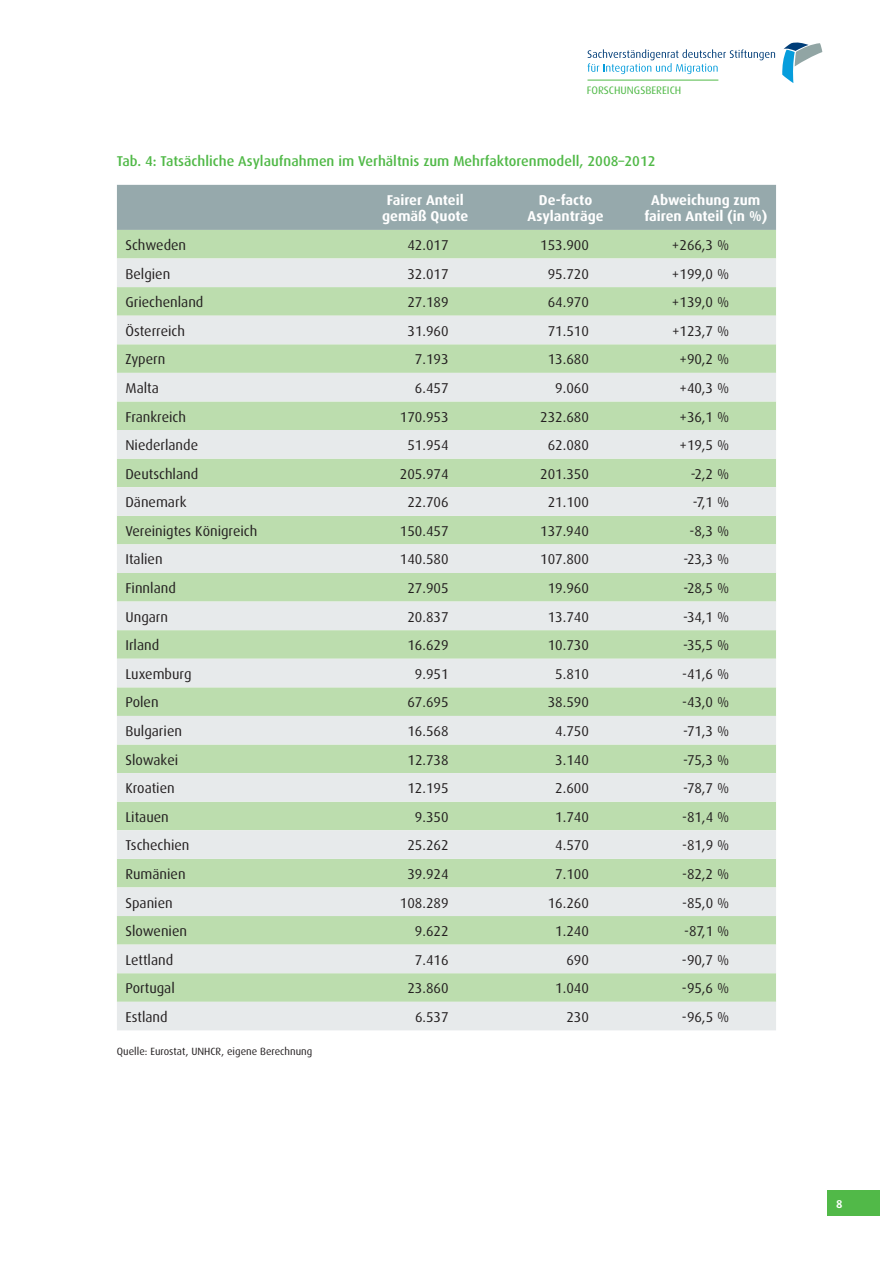
<style>
.page{position:relative;width:893px;height:1263px;background:#fff}
.page>*{position:absolute;margin:0;border:0;box-sizing:border-box;transform-origin:0 0}
.t1{font:14.25px "Dax CE";color:#231f20}
.t2{font:500 14.25px "Dax CE";color:#51b948}
.t3{font:700 14.25px/16.5px "Dax CE";color:#fff;text-align:center}
.t4{font:700 11.4px "Dax CE";color:#fff}
.t5{font:10.8px "Dax Turk";color:#51b948}
.t6{font:10.5px "Dax CE";color:#231f20}
</style>
<div class="page">
<div style="left:828px;top:1191px;width:52px;height:25px;background:#51b948"></div>
<svg style="left:782px;top:43px;width:40px;height:40px"></svg>
<svg style="left:587px;top:49px;width:188px;height:25px"></svg>
<hr style="left:587px;top:80px;width:131px;height:1px;background:#51b948">
<div style="left:117px;top:185px;width:659px;height:45px;background:#96a9ac"></div>
<div style="left:117px;top:230px;width:659px;height:28px;background:#bcddae"></div>
<svg style="left:117px;top:258px;width:659px;height:772px;background:#d2e3ce"></svg>
<p class="t5" style="left:587px;top:86px;width:96px">FORSCHUNGSBEREICH</p>
<p class="t2" style="left:117px;top:155px;width:540px">Tab. 4: Tatsächliche Asylaufnahmen im Verhältnis zum Mehrfaktorenmodell, 2008–2012</p>
<p class="t3" style="left:382px;top:193px;width:88px">Fairer Anteil gemäß Quote</p>
<p class="t3" style="left:527px;top:193px;width:78px">De-facto<br>Asylanträge</p>
<p class="t3" style="left:644px;top:193px;width:124px">Abweichung zum fairen Anteil (in %)</p>
<p class="t1" style="left:125px;top:239px;width:62px">Schweden</p>
<p class="t1" style="left:407px;top:239px;width:43px">42.017</p>
<p class="t1" style="left:540px;top:239px;width:50px">153.900</p>
<p class="t1" style="left:672px;top:239px;width:59px">+266,3 %</p>
<p class="t1" style="left:125px;top:267px;width:46px">Belgien</p>
<p class="t1" style="left:407px;top:267px;width:43px">32.017</p>
<p class="t1" style="left:548px;top:267px;width:43px">95.720</p>
<p class="t1" style="left:672px;top:267px;width:59px">+199,0 %</p>
<p class="t1" style="left:125px;top:296px;width:80px">Griechenland</p>
<p class="t1" style="left:407px;top:296px;width:43px">27.189</p>
<p class="t1" style="left:548px;top:296px;width:43px">64.970</p>
<p class="t1" style="left:672px;top:296px;width:59px">+139,0 %</p>
<p class="t1" style="left:125px;top:325px;width:61px">Österreich</p>
<p class="t1" style="left:407px;top:325px;width:43px">31.960</p>
<p class="t1" style="left:548px;top:325px;width:43px">71.510</p>
<p class="t1" style="left:672px;top:325px;width:59px">+123,7 %</p>
<p class="t1" style="left:125px;top:353px;width:41px">Zypern</p>
<p class="t1" style="left:415px;top:353px;width:35px">7.193</p>
<p class="t1" style="left:548px;top:353px;width:43px">13.680</p>
<p class="t1" style="left:679px;top:353px;width:51px">+90,2 %</p>
<p class="t1" style="left:125px;top:382px;width:35px">Malta</p>
<p class="t1" style="left:415px;top:382px;width:35px">6.457</p>
<p class="t1" style="left:555px;top:382px;width:35px">9.060</p>
<p class="t1" style="left:679px;top:382px;width:51px">+40,3 %</p>
<p class="t1" style="left:125px;top:410px;width:62px">Frankreich</p>
<p class="t1" style="left:400px;top:410px;width:50px">170.953</p>
<p class="t1" style="left:540px;top:410px;width:50px">232.680</p>
<p class="t1" style="left:679px;top:410px;width:51px">+36,1 %</p>
<p class="t1" style="left:125px;top:439px;width:74px">Niederlande</p>
<p class="t1" style="left:407px;top:439px;width:43px">51.954</p>
<p class="t1" style="left:548px;top:439px;width:43px">62.080</p>
<p class="t1" style="left:679px;top:439px;width:51px">+19,5 %</p>
<p class="t1" style="left:125px;top:468px;width:74px">Deutschland</p>
<p class="t1" style="left:400px;top:468px;width:50px">205.974</p>
<p class="t1" style="left:540px;top:468px;width:50px">201.350</p>
<p class="t1" style="left:691px;top:468px;width:40px">-2,2 %</p>
<p class="t1" style="left:125px;top:496px;width:63px">Dänemark</p>
<p class="t1" style="left:407px;top:496px;width:43px">22.706</p>
<p class="t1" style="left:548px;top:496px;width:43px">21.100</p>
<p class="t1" style="left:693px;top:496px;width:38px">-7,1 %</p>
<p class="t1" style="left:125px;top:525px;width:133px">Vereinigtes Königreich</p>
<p class="t1" style="left:400px;top:525px;width:50px">150.457</p>
<p class="t1" style="left:540px;top:525px;width:50px">137.940</p>
<p class="t1" style="left:690px;top:525px;width:41px">-8,3 %</p>
<p class="t1" style="left:125px;top:553px;width:39px">Italien</p>
<p class="t1" style="left:400px;top:553px;width:50px">140.580</p>
<p class="t1" style="left:540px;top:553px;width:50px">107.800</p>
<p class="t1" style="left:683px;top:553px;width:47px">-23,3 %</p>
<p class="t1" style="left:125px;top:582px;width:52px">Finnland</p>
<p class="t1" style="left:407px;top:582px;width:43px">27.905</p>
<p class="t1" style="left:548px;top:582px;width:43px">19.960</p>
<p class="t1" style="left:683px;top:582px;width:47px">-28,5 %</p>
<p class="t1" style="left:125px;top:610px;width:44px">Ungarn</p>
<p class="t1" style="left:407px;top:610px;width:43px">20.837</p>
<p class="t1" style="left:548px;top:610px;width:43px">13.740</p>
<p class="t1" style="left:683px;top:610px;width:48px">-34,1 %</p>
<p class="t1" style="left:125px;top:639px;width:35px">Irland</p>
<p class="t1" style="left:407px;top:639px;width:43px">16.629</p>
<p class="t1" style="left:548px;top:639px;width:43px">10.730</p>
<p class="t1" style="left:683px;top:639px;width:48px">-35,5 %</p>
<p class="t1" style="left:125px;top:668px;width:68px">Luxemburg</p>
<p class="t1" style="left:415px;top:668px;width:35px">9.951</p>
<p class="t1" style="left:555px;top:668px;width:35px">5.810</p>
<p class="t1" style="left:682px;top:668px;width:49px">-41,6 %</p>
<p class="t1" style="left:125px;top:696px;width:35px">Polen</p>
<p class="t1" style="left:407px;top:696px;width:43px">67.695</p>
<p class="t1" style="left:548px;top:696px;width:43px">38.590</p>
<p class="t1" style="left:682px;top:696px;width:49px">-43,0 %</p>
<p class="t1" style="left:125px;top:725px;width:58px">Bulgarien</p>
<p class="t1" style="left:407px;top:725px;width:43px">16.568</p>
<p class="t1" style="left:555px;top:725px;width:35px">4.750</p>
<p class="t1" style="left:683px;top:725px;width:48px">-71,3 %</p>
<p class="t1" style="left:125px;top:753px;width:54px">Slowakei</p>
<p class="t1" style="left:407px;top:753px;width:43px">12.738</p>
<p class="t1" style="left:555px;top:753px;width:35px">3.140</p>
<p class="t1" style="left:683px;top:753px;width:48px">-75,3 %</p>
<p class="t1" style="left:125px;top:782px;width:51px">Kroatien</p>
<p class="t1" style="left:407px;top:782px;width:43px">12.195</p>
<p class="t1" style="left:555px;top:782px;width:35px">2.600</p>
<p class="t1" style="left:683px;top:782px;width:48px">-78,7 %</p>
<p class="t1" style="left:125px;top:811px;width:45px">Litauen</p>
<p class="t1" style="left:415px;top:811px;width:35px">9.350</p>
<p class="t1" style="left:555px;top:811px;width:35px">1.740</p>
<p class="t1" style="left:682px;top:811px;width:49px">-81,4 %</p>
<p class="t1" style="left:125px;top:839px;width:66px">Tschechien</p>
<p class="t1" style="left:407px;top:839px;width:43px">25.262</p>
<p class="t1" style="left:555px;top:839px;width:35px">4.570</p>
<p class="t1" style="left:682px;top:839px;width:49px">-81,9 %</p>
<p class="t1" style="left:125px;top:868px;width:62px">Rumänien</p>
<p class="t1" style="left:407px;top:868px;width:43px">39.924</p>
<p class="t1" style="left:555px;top:868px;width:35px">7.100</p>
<p class="t1" style="left:682px;top:868px;width:49px">-82,2 %</p>
<p class="t1" style="left:125px;top:896px;width:49px">Spanien</p>
<p class="t1" style="left:400px;top:896px;width:50px">108.289</p>
<p class="t1" style="left:548px;top:896px;width:43px">16.260</p>
<p class="t1" style="left:682px;top:896px;width:49px">-85,0 %</p>
<p class="t1" style="left:125px;top:925px;width:63px">Slowenien</p>
<p class="t1" style="left:415px;top:925px;width:35px">9.622</p>
<p class="t1" style="left:555px;top:925px;width:35px">1.240</p>
<p class="t1" style="left:684px;top:925px;width:47px">-87,1 %</p>
<p class="t1" style="left:125px;top:954px;width:49px">Lettland</p>
<p class="t1" style="left:415px;top:954px;width:35px">7.416</p>
<p class="t1" style="left:566px;top:954px;width:24px">690</p>
<p class="t1" style="left:682px;top:954px;width:49px">-90,7 %</p>
<p class="t1" style="left:125px;top:982px;width:51px">Portugal</p>
<p class="t1" style="left:407px;top:982px;width:43px">23.860</p>
<p class="t1" style="left:555px;top:982px;width:35px">1.040</p>
<p class="t1" style="left:682px;top:982px;width:49px">-95,6 %</p>
<p class="t1" style="left:125px;top:1011px;width:44px">Estland</p>
<p class="t1" style="left:415px;top:1011px;width:35px">6.537</p>
<p class="t1" style="left:566px;top:1011px;width:24px">230</p>
<p class="t1" style="left:682px;top:1011px;width:49px">-96,5 %</p>
<p class="t6" style="left:117px;top:1047px;width:197px">Quelle: Eurostat, UNHCR, eigene Berechnung</p>
<p class="t4" style="left:836px;top:1199px;width:8px">8</p>
</div>
